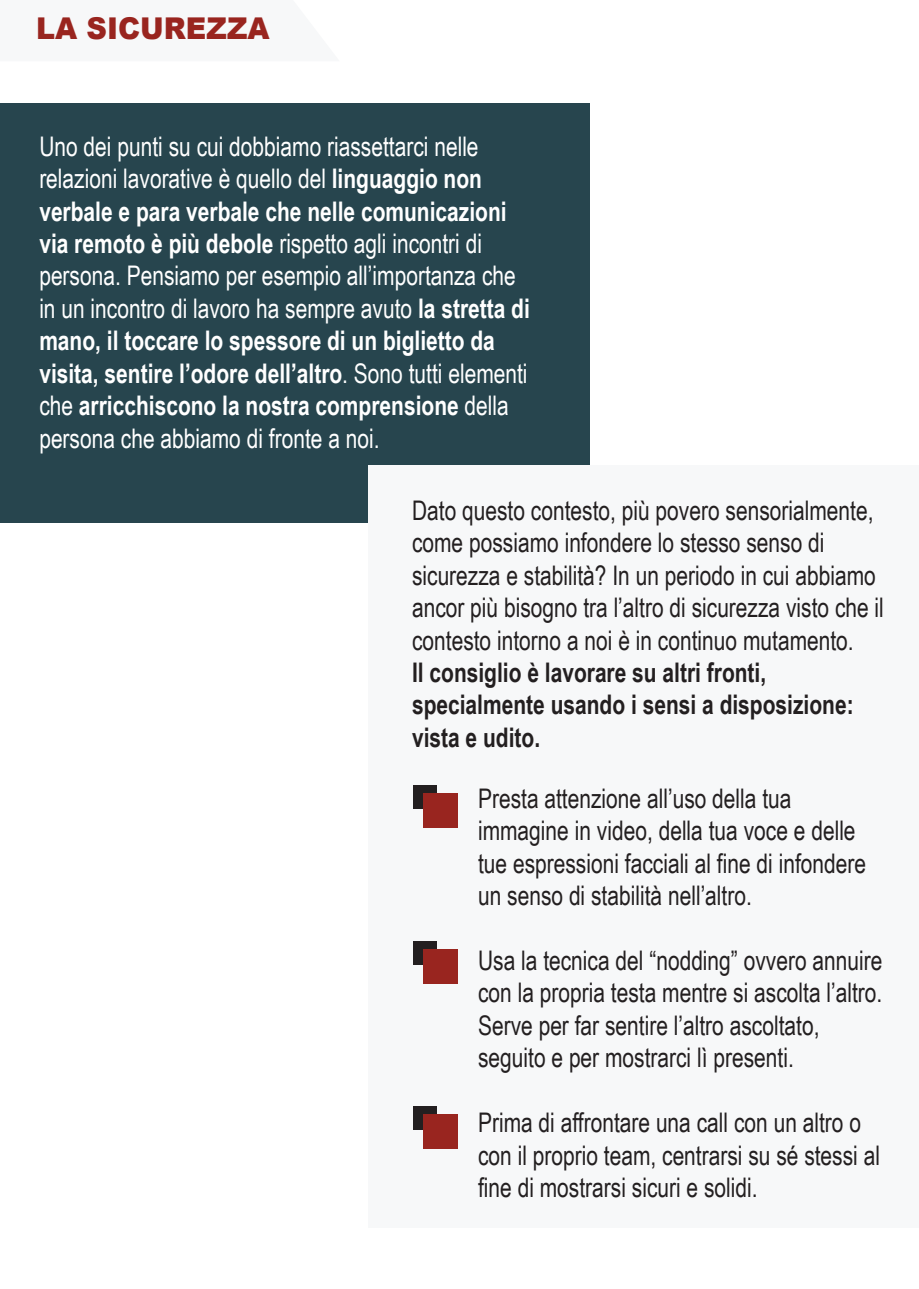
<style>
.page{position:relative;width:919px;height:1289px;background:#fff}
.page>*{position:absolute;margin:0;border:0;box-sizing:border-box;transform-origin:0 0}
.t1{font:900 30px "Arial";color:#99251f;scale:.95 1}
.t2{font:27px/32.4px "Arial Narrow";color:#231f20;scale:.95 1}
.t3{font:27px/32.4px "Arial Narrow";color:#fff;scale:.95 1}
.t4{font:700 27px/32.4px "Arial Narrow";color:#231f20;scale:.95 1}
.s1{font-weight:700}
</style>
<div class="page">
<div style="left:1px;top:103px;width:589px;height:420px;background:#27454e"></div>
<div style="left:369px;top:465px;width:549px;height:762px;background:#f7f8f9"></div>
<div style="left:413px;top:785px;width:23px;height:23px;background:#231f20"></div>
<div style="left:423px;top:793px;width:34px;height:34px;background:#99251f"></div>
<div style="left:413px;top:941px;width:23px;height:23px;background:#231f20"></div>
<div style="left:423px;top:949px;width:34px;height:34px;background:#99251f"></div>
<div style="left:413px;top:1106px;width:23px;height:23px;background:#231f20"></div>
<div style="left:423px;top:1114px;width:34px;height:34px;background:#99251f"></div>
<p class="t1" style="left:36px;top:7px;width:247px">LA SICUREZZA</p>
<p class="t3" style="left:39px;top:129px;width:518px">Uno dei punti su cui dobbiamo riassettarci nelle relazioni lavorative è quello del <span class="s1">linguaggio non verbale e para verbale che nelle comunicazioni via remoto è più debole</span> rispetto agli incontri di persona. Pensiamo per esempio all’importanza che in un incontro di lavoro ha sempre avuto <span class="s1">la stretta di mano, il toccare lo spessore di un biglietto da visita, sentire l’odore dell’altro</span>. Sono tutti elementi che <span class="s1">arricchiscono la nostra comprensione</span> della persona che abbiamo di fronte a noi.</p>
<p class="t2" style="left:412px;top:493px;width:498px">Dato questo contesto, più povero sensorialmente, come possiamo infondere lo stesso senso di sicurezza e stabilità? In un periodo in cui abbiamo ancor più bisogno tra l’altro di sicurezza visto che il contesto intorno a noi è in continuo mutamento.</p>
<p class="t4" style="left:412px;top:655px;width:466px">Il consiglio è lavorare su altri fronti, specialmente usando i sensi a disposizione: vista e udito.</p>
<p class="t2" style="left:478px;top:781px;width:410px">Presta attenzione all’uso della tua immagine in video, della tua voce e delle tue espressioni facciali al fine di infondere un senso di stabilità nell’altro.</p>
<p class="t2" style="left:478px;top:943px;width:427px">Usa la tecnica del “nodding” ovvero annuire con la propria testa mentre si ascolta l’altro.<br>Serve per far sentire l’altro ascoltato, seguito e per mostrarci lì presenti.</p>
<p class="t2" style="left:478px;top:1105px;width:424px">Prima di affrontare una call con un altro o con il proprio team, centrarsi su sé stessi al fine di mostrarsi sicuri e solidi.</p>
</div>
